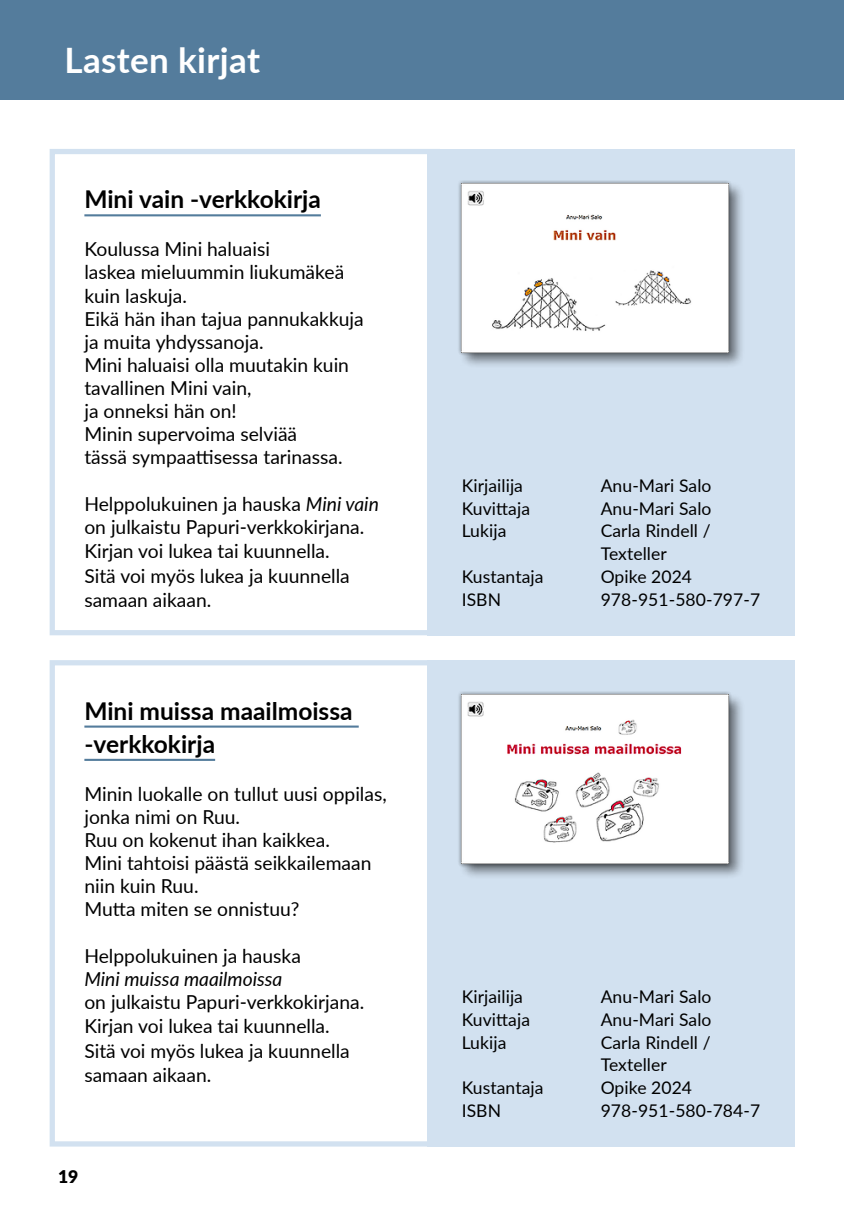
<style>
.page{position:relative;width:844px;height:1226px;background:#fff}
.page>*{position:absolute;margin:0;border:0;box-sizing:border-box;transform-origin:0 0}
.t1{font:700 35px "Lato";letter-spacing:.01em;color:#fff}
.Kirjan_nimi_Lapset{font:700 24.5px/33.2px "Lato";color:#000}
.Kuvaus{font:19.25px/23.1px "Lato";color:#000}
.Tiedot{font:17.5px/22.8px "Lato";letter-spacing:.005em;color:#000}
.t2{font:900 17.5px "Lato";color:#000}
.s1{font-style:italic}
</style>
<div class="page">
<div style="left:427px;top:149px;width:367px;height:486px;background:#d2e1f0"></div>
<div style="left:427px;top:660px;width:367px;height:486px;background:#d2e1f0"></div>
<svg style="left:49px;top:149px;width:393px;height:487px"></svg>
<svg style="left:49px;top:660px;width:393px;height:487px"></svg>
<div style="left:0;top:0;width:843px;height:99px;background:#547c9c"></div>
<hr style="left:84px;top:214px;width:237px;height:2px;background:#547c9c">
<hr style="left:84px;top:725px;width:274px;height:2px;background:#547c9c">
<hr style="left:84px;top:758px;width:131px;height:2px;background:#547c9c">
<div style="left:458px;top:181px;width:286px;height:188px;background:#000;opacity:.5"></div>
<div style="left:457px;top:180px;width:275px;height:176px;background:#000;opacity:.5"></div>
<img style="left:461px;top:184px;width:267px;height:168px">
<div style="left:458px;top:692px;width:286px;height:188px;background:#000;opacity:.5"></div>
<div style="left:457px;top:691px;width:275px;height:176px;background:#000;opacity:.5"></div>
<img style="left:461px;top:694px;width:267px;height:169px">
<h1 class="t1" style="left:64px;top:34px;width:197px">Lasten kirjat</h1>
<h3 class="Kirjan_nimi_Lapset" style="left:84px;top:182px;width:238px">Mini vain -verkkokirja</h3>
<p class="Kuvaus" style="left:84px;top:237px;width:187px">Koulussa Mini haluaisi</p>
<p class="Kuvaus" style="left:84px;top:260px;width:261px">laskea mieluummin liukumäkeä kuin laskuja.</p>
<p class="Kuvaus" style="left:84px;top:306px;width:281px">Eikä hän ihan tajua pannukakkuja</p>
<p class="Kuvaus" style="left:84px;top:329px;width:266px">ja muita yhdyssanoja.<br>Mini haluaisi olla muutakin kuin</p>
<p class="Kuvaus" style="left:84px;top:375px;width:169px">tavallinen Mini vain, ja onneksi hän on!</p>
<p class="Kuvaus" style="left:84px;top:422px;width:214px">Minin supervoima selviää</p>
<p class="Kuvaus" style="left:84px;top:445px;width:260px">tässä sympaattisessa tarinassa.</p>
<p class="Kuvaus" style="left:84px;top:491px;width:296px">Helppolukuinen ja hauska <span class="s1">Mini vain </span>on julkaistu Papuri-verkkokirjana.</p>
<p class="Kuvaus" style="left:84px;top:538px;width:247px">Kirjan voi lukea tai kuunnella.</p>
<p class="Kuvaus" style="left:84px;top:562px;width:267px;line-height:24.5px">Sitä voi myös lukea ja kuunnella samaan aikaan.</p>
<h3 class="Kirjan_nimi_Lapset" style="left:84px;top:693px;width:270px">Mini muissa maailmoissa -verkkokirja</h3>
<p class="Kuvaus" style="left:84px;top:781px;width:304px">Minin luokalle on tullut uusi oppilas,</p>
<p class="Kuvaus" style="left:84px;top:804px;width:157px">jonka nimi on Ruu.</p>
<p class="Kuvaus" style="left:84px;top:827px;width:247px">Ruu on kokenut ihan kaikkea.</p>
<p class="Kuvaus" style="left:84px;top:850px;width:288px">Mini tahtoisi päästä seikkailemaan</p>
<p class="Kuvaus" style="left:84px;top:873px;width:116px">niin kuin Ruu.</p>
<p class="Kuvaus" style="left:84px;top:896px;width:216px">Mutta miten se onnistuu?</p>
<p class="Kuvaus" style="left:84px;top:943px;width:218px">Helppolukuinen ja hauska<br><span class="s1">Mini muissa maailmoissa</span></p>
<p class="Kuvaus" style="left:84px;top:989px;width:281px">on julkaistu Papuri-verkkokirjana.</p>
<p class="Kuvaus" style="left:84px;top:1013px;width:247px">Kirjan voi lukea tai kuunnella.</p>
<p class="Kuvaus" style="left:84px;top:1037px;width:267px;line-height:24.5px">Sitä voi myös lukea ja kuunnella samaan aikaan.</p>
<p class="t2" style="left:58px;top:1163px;width:22px">19</p>
<p class="Tiedot" style="left:461px;top:473px;width:63px">Kirjailija</p>
<p class="Tiedot" style="left:600px;top:473px;width:112px">Anu-Mari Salo</p>
<p class="Tiedot" style="left:461px;top:496px;width:70px">Kuvittaja</p>
<p class="Tiedot" style="left:600px;top:496px;width:112px">Anu-Mari Salo</p>
<p class="Tiedot" style="left:461px;top:518px;width:46px">Lukija</p>
<p class="Tiedot" style="left:600px;top:518px;width:111px">Carla Rindell /<br>Texteller</p>
<p class="Tiedot" style="left:461px;top:564px;width:83px">Kustantaja</p>
<p class="Tiedot" style="left:600px;top:564px;width:93px">Opike 2024</p>
<p class="Tiedot" style="left:461px;top:587px;width:41px">ISBN</p>
<p class="Tiedot" style="left:600px;top:587px;width:161px">978-951-580-797-7</p>
<p class="Tiedot" style="left:461px;top:984px;width:63px">Kirjailija</p>
<p class="Tiedot" style="left:600px;top:984px;width:112px">Anu-Mari Salo</p>
<p class="Tiedot" style="left:461px;top:1007px;width:70px">Kuvittaja</p>
<p class="Tiedot" style="left:600px;top:1007px;width:112px">Anu-Mari Salo</p>
<p class="Tiedot" style="left:461px;top:1029px;width:46px">Lukija</p>
<p class="Tiedot" style="left:600px;top:1029px;width:111px">Carla Rindell /<br>Texteller</p>
<p class="Tiedot" style="left:461px;top:1075px;width:83px">Kustantaja</p>
<p class="Tiedot" style="left:600px;top:1075px;width:93px">Opike 2024</p>
<p class="Tiedot" style="left:461px;top:1098px;width:41px">ISBN</p>
<p class="Tiedot" style="left:600px;top:1098px;width:161px">978-951-580-784-7</p>
</div>
